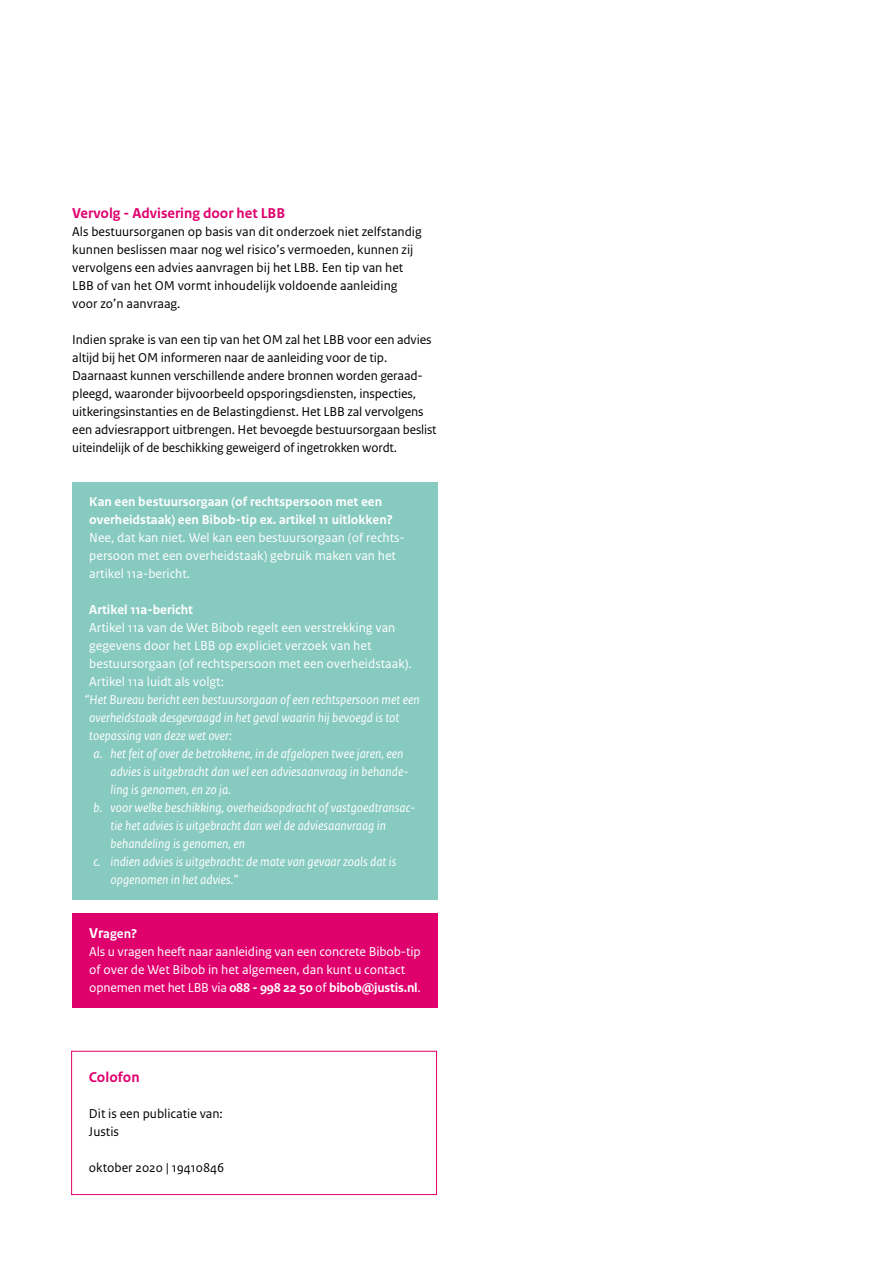
<style>
.page{position:relative;width:893px;height:1263px;background:#fff}
.page>*{position:absolute;margin:0;border:0;box-sizing:border-box;transform-origin:0 0}
.t1{font:700 15px "Rijksoverheid Sans Text";color:#e0006d}
.t2{font:13.5px/18px "Rijksoverheid Sans Text";letter-spacing:-.01em;color:#000}
.t3{font:italic 13.5px "Rijksoverheid Sans Text";color:#fff}
.t4{font:13.5px/18px "Rijksoverheid Sans Text";color:#fff}
.t5{font:700 13.5px/18px "Rijksoverheid Sans Text";color:#fff}
.s1{font-weight:700;font-size:15px}
.s2{font-weight:700}
</style>
<div class="page">
<div style="left:71px;top:1051px;width:366px;height:144px;border:1px solid #e0006d"></div>
<div style="left:72px;top:482px;width:366px;height:57px;background:#87cac0"></div>
<div style="left:72px;top:518px;width:366px;height:75px;background:#87cac0"></div>
<div style="left:72px;top:590px;width:366px;height:39px;background:#87cac0"></div>
<div style="left:72px;top:608px;width:366px;height:93px;background:#87cac0"></div>
<div style="left:72px;top:680px;width:366px;height:75px;background:#87cac0"></div>
<div style="left:72px;top:734px;width:366px;height:75px;background:#87cac0"></div>
<div style="left:72px;top:788px;width:366px;height:75px;background:#87cac0"></div>
<div style="left:72px;top:842px;width:366px;height:57px;background:#87cac0"></div>
<div style="left:72px;top:913px;width:366px;height:40px;background:#e0006d"></div>
<div style="left:72px;top:932px;width:366px;height:75px;background:#e0006d"></div>
<p class="t1" style="left:72px;top:204px;width:214px">Vervolg - Advisering door het LBB</p>
<p class="t2" style="left:72px;top:223px;width:351px">Als bestuursorganen op basis van dit onderzoek niet zelfstandig kunnen beslissen maar nog wel risico’s vermoeden, kunnen zij vervolgens een advies aanvragen bij het LBB. Een tip van het LBB of van het OM vormt inhoudelijk voldoende aanleiding voor zo’n aanvraag.</p>
<p class="t2" style="left:72px;top:331px;width:366px">Indien sprake is van een tip van het OM zal het LBB voor een advies altijd bij het OM informeren naar de aanleiding voor de tip.<br>Daarnaast kunnen verschillende andere bronnen worden geraad&shy;pleegd, waaronder bijvoorbeeld opsporingsdiensten, inspecties, uitkeringsinstanties en de Belastingdienst. Het LBB zal vervolgens een adviesrapport uitbrengen. Het bevoegde bestuursorgaan beslist uiteindelijk of de beschikking geweigerd of ingetrokken wordt.</p>
<p class="t5" style="left:89px;top:493px;width:305px">Kan een bestuursorgaan (of rechtspersoon met een overheidstaak) een Bibob-tip ex. artikel 11 uitlokken?</p>
<p class="t4" style="left:89px;top:529px;width:317px">Nee, dat kan niet. Wel kan een bestuursorgaan (of rechts&shy;persoon met een overheidstaak) gebruik maken van het artikel 11a-bericht.</p>
<p class="t5" style="left:89px;top:601px;width:105px">Artikel 11a-bericht</p>
<p class="t4" style="left:89px;top:619px;width:324px">Artikel 11a van de Wet Bibob regelt een verstrekking van gegevens door het LBB op expliciet verzoek van het bestuursorgaan (of rechtspersoon met een overheidstaak).<br>Artikel 11a luidt als volgt:</p>
<p class="t3" style="left:85px;top:692px;width:337px">“Het Bureau bericht een bestuursorgaan of een rechtspersoon met een</p>
<p class="t3" style="left:89px;top:710px;width:312px">overheidstaak desgevraagd in het geval waarin hij bevoegd is tot</p>
<p class="t3" style="left:89px;top:728px;width:144px">toepassing van deze wet over:</p>
<p class="t3" style="left:94px;top:746px;width:312px">a. het feit of over de betrokkene, in de afgelopen twee jaren, een</p>
<p class="t3" style="left:111px;top:764px;width:299px">advies is uitgebracht dan wel een adviesaanvraag in behande-</p>
<p class="t3" style="left:111px;top:782px;width:122px">ling is genomen, en zo ja.</p>
<p class="t3" style="left:94px;top:800px;width:323px">b. voor welke beschikking, overheidsopdracht of vastgoedtransac-</p>
<p class="t3" style="left:111px;top:818px;width:277px">tie het advies is uitgebracht dan wel de adviesaanvraag in</p>
<p class="t3" style="left:111px;top:836px;width:136px">behandeling is genomen, en</p>
<p class="t3" style="left:94px;top:854px;width:304px">c. indien advies is uitgebracht: de mate van gevaar zoals dat is</p>
<p class="t3" style="left:111px;top:872px;width:129px">opgenomen in het advies.”</p>
<p class="t4" style="left:89px;top:925px;width:333px"><span class="s1">Vr</span><span class="s2">agen?<br></span>Als u vragen heeft naar aanleiding van een concrete Bibob-tip of over de Wet Bibob in het algemeen, dan kunt u contact opnemen met het LBB via <span class="s2">088 - 998 22 50</span> of <span class="s2">bibob@justis.nl</span>.</p>
<p class="t1" style="left:89px;top:1068px;width:52px">Colofon</p>
<p class="t2" style="left:89px;top:1105px;width:135px">Dit is een publicatie van:<br>Justis</p>
<p class="t2" style="left:89px;top:1159px;width:137px">oktober 2020 | 19410846</p>
</div>
